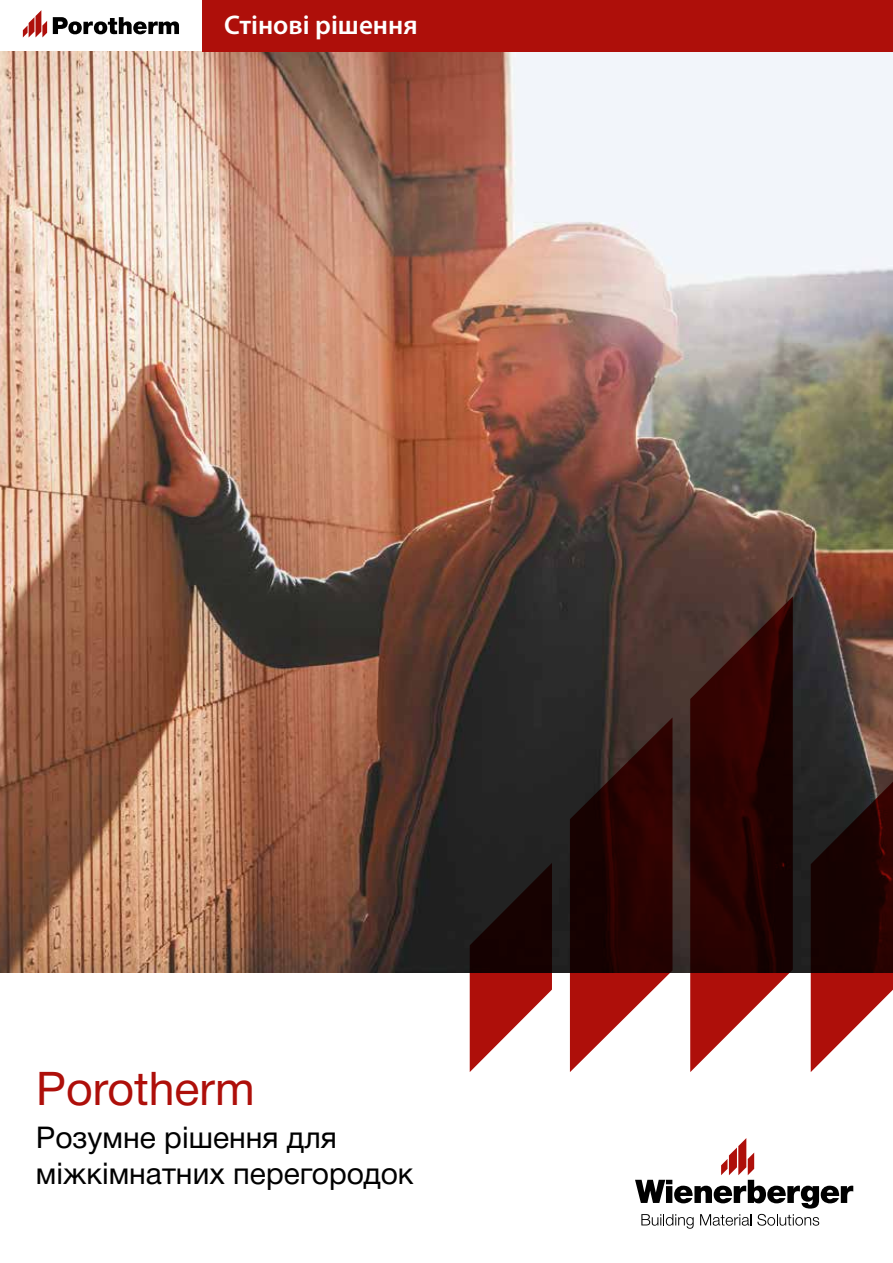
<style>
.page{position:relative;width:893px;height:1263px;background:#fff}
.page>*{position:absolute;margin:0;border:0;box-sizing:border-box;transform-origin:0 0}
.t1{font:46.5px "Helvetica Neue Cyr";color:#ae0f0a}
.t2{font:30px/36px "Helvetica Neue Cyr";color:#000}
.t3{font:600 27px "Myriad Pro";color:#fff}
</style>
<div class="page">
<img style="left:0;top:51px;width:893px;height:921px">
<svg style="left:23px;top:10px;width:24px;height:27px"></svg>
<svg style="left:53px;top:17px;width:126px;height:17px"></svg>
<div style="left:202px;top:0;width:691px;height:51px;background:#ae0f0a"></div>
<svg style="left:641px;top:1214px;width:53px;height:15px"></svg>
<svg style="left:700px;top:1214px;width:51px;height:12px"></svg>
<svg style="left:757px;top:1214px;width:62px;height:12px"></svg>
<svg style="left:635px;top:1138px;width:218px;height:70px"></svg>
<svg style="left:811px;top:782px;width:82px;height:290px;background:#5b2d2c"></svg>
<svg style="left:470px;top:863px;width:82px;height:209px"></svg>
<svg style="left:570px;top:717px;width:102px;height:355px;background:#572d2b"></svg>
<svg style="left:690px;top:596px;width:103px;height:476px;background:#4f2422"></svg>
<p class="t3" style="left:224px;top:8px;width:195px">Стінові рішення</p>
<h1 class="t1" style="left:36px;top:1063px;width:220px">Porotherm</h1>
<p class="t2" style="left:36px;top:1120px;width:379px">Розумне рішення для міжкімнатних перегородок</p>
</div>
